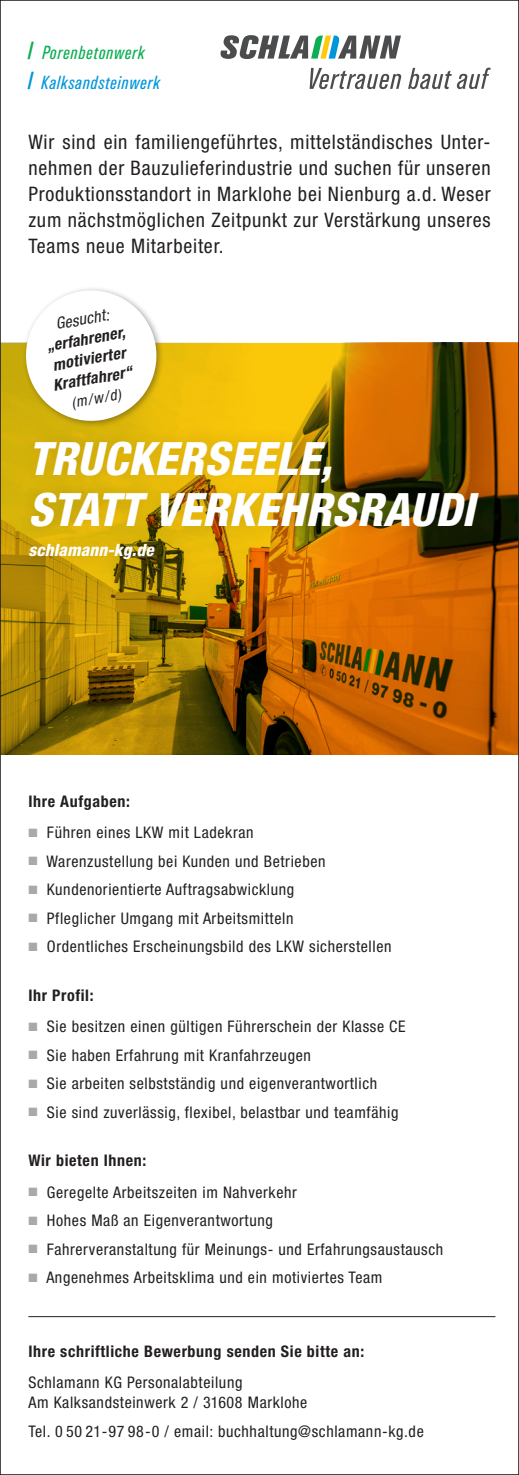
<style>
.page{position:relative;width:519px;height:1475px;background:#fff}
.page>*{position:absolute;margin:0;border:0;box-sizing:border-box;transform-origin:0 0}
.t1{font:italic 800 condensed 46px/51px "Helvetica Neue LT Std";letter-spacing:.01em;color:#fff}
.t2{font:condensed 20px/26px "Helvetica Neue LT Std";letter-spacing:.04em;color:#231f20;text-align:justify}
.t3{font:italic condensed 18.8px/30px "Akzidenz Grotesk BQ";letter-spacing:.05em;color:#0097da}
.t4{font:italic 800 condensed 17px "Helvetica Neue LT Std";letter-spacing:.01em;color:#fff}
.t5{font:condensed 16px/20px "Helvetica Neue LT Std";letter-spacing:.04em;color:#231f20}
.t6{font:700 condensed 16px "Helvetica Neue LT Std";letter-spacing:.04em;color:#231f20}
.t7{font:italic 700 condensed 16px/20px "Helvetica Neue LT Std";color:#231f20}
.t8{font:italic condensed 16px "Helvetica Neue LT Std";color:#231f20}
.t9{font:italic condensed 15px "Helvetica Neue LT Std";color:#231f20}
.s1{font-weight:700;color:#0cae53}
.s2{color:#0cae53}
.s3{font-weight:700}
.s4{color:#a8a9ad}
</style>
<div class="page">
<svg style="left:309px;top:68px;width:92px;height:21px"></svg>
<svg style="left:408px;top:68px;width:82px;height:21px"></svg>
<svg style="left:220px;top:35px;width:181px;height:24px"></svg>
<hr style="left:28px;top:1315px;width:467px;height:1px;background:#231f20">
<svg style="left:2px;top:343px;width:515px;height:411px;background:#b37103"></svg>
<div style="left:16px;top:426px;width:477px;height:116px;background:#231f20;opacity:.15"></div>
<div style="left:22px;top:286px;width:143px;height:143px;background:#231f20;opacity:.4"></div>
<svg style="left:21px;top:286px;width:141px;height:140px"></svg>
<div style="left:15px;top:530px;width:154px;height:44px;background:#231f20;opacity:.15"></div>
<p class="t3" style="left:28px;top:37px;width:133px"><span class="s1">|</span> <span class="s2">Porenbetonwerk<br></span><span class="s3">|</span> Kalksandsteinwerk</p>
<p class="t2" style="left:28px;top:129px;width:464px">Wir sind ein familiengeführtes, mittelständisches Unter&shy;nehmen der Bauzulieferindustrie und suchen für unseren Produktionsstandort in Marklohe bei Nienburg a.d. Weser zum nächstmöglichen Zeitpunkt zur Verstärkung unseres Teams neue Mitarbeiter.</p>
<p class="t8" style="left:54px;top:315px;width:56px;rotate:-10deg">Gesucht:</p>
<p class="t7" style="left:44px;top:336px;width:82px;rotate:-10deg">„erfahrener, motivierter<br>Kraftfahrer“</p>
<p class="t9" style="left:70px;top:394px;width:51px;rotate:-10deg">(m/w/d)</p>
<h1 class="t1" style="left:28px;top:433px;width:448px">TRUCKERSEELE,<br>STATT VERKEHRSRAUDI</h1>
<p class="t4" style="left:28px;top:539px;width:127px">schlamann-kg.de</p>
<p class="t6" style="left:28px;top:791px;width:103px">Ihre Aufgaben:</p>
<p class="t5" style="left:28px;top:822px;width:227px"><span class="s4">■</span> Führen eines LKW mit Ladekran</p>
<p class="t5" style="left:28px;top:850px;width:299px"><span class="s4">■</span> Warenzustellung bei Kunden und Betrieben</p>
<p class="t5" style="left:28px;top:879px;width:267px"><span class="s4">■</span> Kundenorientierte Auftragsabwicklung</p>
<p class="t5" style="left:28px;top:907px;width:266px"><span class="s4">■</span> Pfleglicher Umgang mit Arbeitsmitteln</p>
<p class="t5" style="left:28px;top:936px;width:365px"><span class="s4">■</span> Ordentliches Erscheinungsbild des LKW sicherstellen</p>
<p class="t6" style="left:28px;top:985px;width:67px">Ihr Profil:</p>
<p class="t5" style="left:28px;top:1016px;width:379px"><span class="s4">■</span> Sie besitzen einen gültigen Führerschein der Klasse CE</p>
<p class="t5" style="left:28px;top:1044px;width:284px"><span class="s4">■</span> Sie haben Erfahrung mit Kranfahrzeugen</p>
<p class="t5" style="left:28px;top:1073px;width:350px"><span class="s4">■</span> Sie arbeiten selbstständig und eigenverantwortlich</p>
<p class="t5" style="left:28px;top:1101px;width:371px"><span class="s4">■</span> Sie sind zuverlässig, flexibel, belastbar und teamfähig</p>
<p class="t6" style="left:28px;top:1150px;width:120px">Wir bieten Ihnen:</p>
<p class="t5" style="left:28px;top:1181px;width:270px"><span class="s4">■</span> Geregelte Arbeitszeiten im Nahverkehr</p>
<p class="t5" style="left:28px;top:1209px;width:246px"><span class="s4">■</span> Hohes Maß an Eigenverantwortung</p>
<p class="t5" style="left:28px;top:1238px;width:416px"><span class="s4">■</span> Fahrerveranstaltung für Meinungs- und Erfahrungsaustausch</p>
<p class="t5" style="left:28px;top:1266px;width:355px"><span class="s4">■</span> Angenehmes Arbeitsklima und ein motiviertes Team</p>
<p class="t6" style="left:28px;top:1340px;width:337px">Ihre schriftliche Bewerbung senden Sie bitte an:</p>
<p class="t5" style="left:28px;top:1371px;width:280px">Schlamann KG Personalabteilung<br>Am Kalksandsteinwerk 2 / 31608 Marklohe</p>
<p class="t5" style="left:28px;top:1420px;width:397px">Tel. 0 50 21-97 98-0 / email: buchhaltung@schlamann-kg.de</p>
</div>
